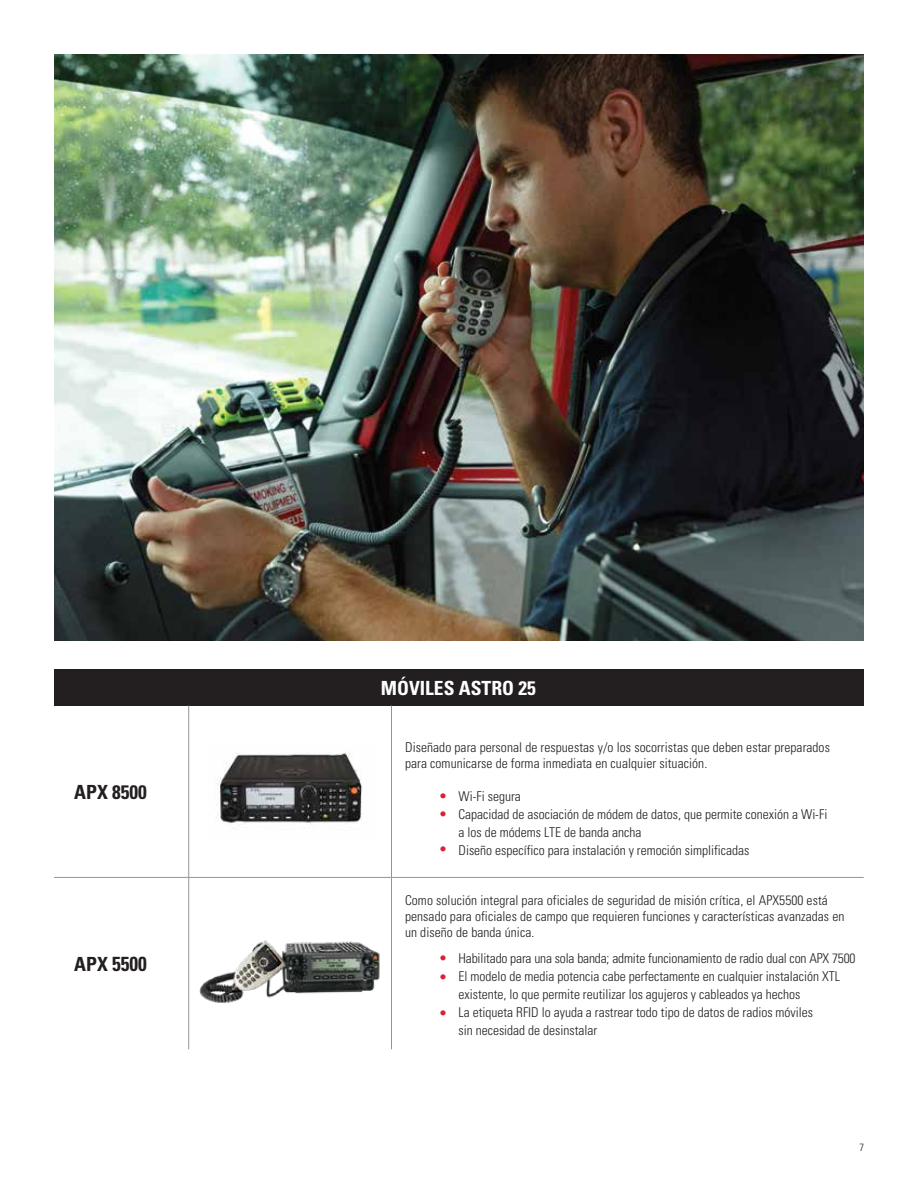
<style>
.page{position:relative;width:918px;height:1188px;background:#fff}
.page>*{position:absolute;margin:0;border:0;box-sizing:border-box;transform-origin:0 0}
.t1{font:700 condensed 20.25px "Univers";color:#231f20;scale:.96 1}
.t2{font:700 condensed 19.5px "Univers";color:#fff}
.t3{font:700 condensed 19.5px "Univers";color:#231f20}
.t4{font:300 condensed 14.25px/18.3px "Univers";color:#d92231}
.t5{font:300 condensed 13.5px/18px "Univers";color:#231f20}
.t6{font:300 condensed 10.5px "Univers";color:#231f20}
.s1{font-size:19.5px}
</style>
<div class="page">
<img style="left:199px;top:940px;width:181px;height:63px">
<img style="left:54px;top:54px;width:810px;height:587px">
<img style="left:216px;top:752px;width:147px;height:77px">
<div style="left:54px;top:669px;width:810px;height:37px;background:#231f20"></div>
<hr style="left:188px;top:706px;width:1px;height:171px;background:#939598">
<hr style="left:391px;top:706px;width:1px;height:171px;background:#939598">
<hr style="left:54px;top:877px;width:135px;height:1px;background:#939598">
<hr style="left:189px;top:877px;width:202px;height:1px;background:#939598">
<hr style="left:188px;top:878px;width:1px;height:171px;background:#939598">
<hr style="left:392px;top:877px;width:472px;height:1px;background:#939598">
<hr style="left:391px;top:878px;width:1px;height:171px;background:#939598">
<h2 class="t2" style="left:381px;top:676px;width:156px">MÓVILES ASTRO 25</h2>
<h2 class="t3" style="left:74px;top:780px;width:74px">APX 8500</h2>
<p class="t5" style="left:405px;top:739px;width:426px;line-height:16.2px">Diseñado para personal de respuestas y/o los socorristas que deben estar preparados para comunicarse de forma inmediata en cualquier situación.</p>
<p class="t4" style="left:439px;top:786px;width:10px">• •</p>
<p class="t4" style="left:439px;top:840px;width:10px">•</p>
<p class="t5" style="left:459px;top:787px;width:370px">Wi-Fi segura<br>Capacidad de asociación de módem de datos, que permite conexión a Wi-Fi a los de módems LTE de banda ancha<br>Diseño específico para instalación y remoción simplificadas</p>
<p class="t5" style="left:405px;top:892px;width:441px;line-height:16.2px">Como solución integral para oficiales de seguridad de misión crítica, el APX5500 está pensado para oficiales de campo que requieren funciones y características avanzadas en un diseño de banda única.</p>
<h1 class="t1" style="left:74px;top:951px;width:77px"><span class="s1">APX</span> 5500</h1>
<p class="t4" style="left:439px;top:949px;width:10px">• •</p>
<p class="t4" style="left:439px;top:1004px;width:10px">•</p>
<p class="t5" style="left:459px;top:950px;width:399px">Habilitado para una sola banda; admite funcionamiento de radio dual con APX 7500<br>El modelo de media potencia cabe perfectamente en cualquier instalación XTL existente, lo que permite reutilizar los agujeros y cableados ya hechos<br>La etiqueta RFID lo ayuda a rastrear todo tipo de datos de radios móviles<br>sin necesidad de desinstalar</p>
<p class="t6" style="left:860px;top:1141px;width:6px">7</p>
</div>
